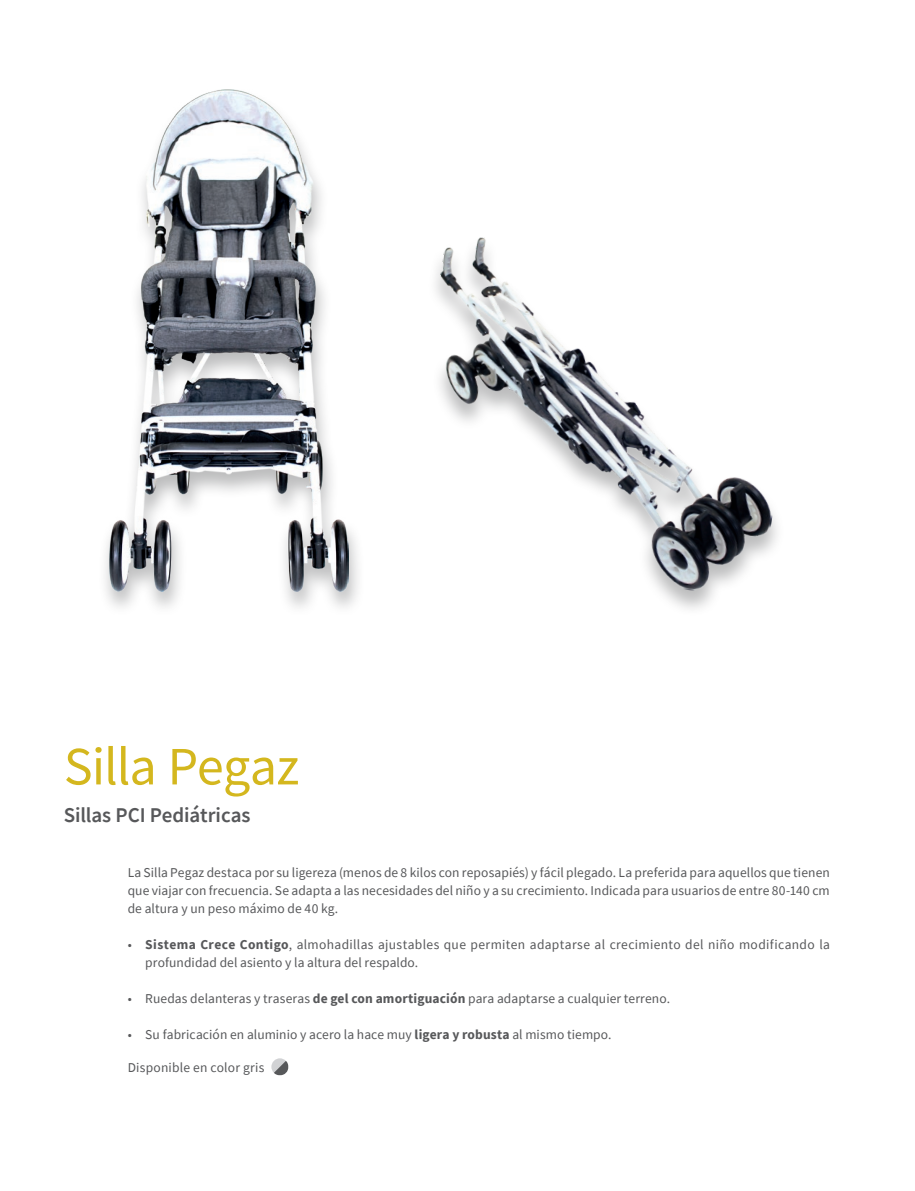
<style>
.page{position:relative;width:915px;height:1191px;background:#fff}
.page>*{position:absolute;margin:0;border:0;box-sizing:border-box;transform-origin:0 0}
.t1{font:54px "Source Sans Pro";letter-spacing:-.015em;color:#d4b71e}
.t2{font:600 21px "Source Sans Pro";letter-spacing:-.005em;color:#57585a}
.t3{font:13.5px/18px "Source Sans Pro";letter-spacing:.01em;color:#57585a;text-align:justify}
.s1{font-weight:700}
</style>
<div class="page">
<div style="left:98px;top:88px;width:267px;height:529px;background:#57585a;opacity:.4"></div>
<img style="left:110px;top:90px;width:239px;height:501px">
<img style="left:435px;top:237px;width:342px;height:364px">
<svg style="left:271px;top:1058px;width:17px;height:17px"></svg>
<h1 class="t1" style="left:64px;top:732px;width:237px">Silla Pegaz</h1>
<h2 class="t2" style="left:64px;top:801px;width:188px">Sillas PCI Pediátricas</h2>
<p class="t3" style="left:128px;top:864px;width:703px">La Silla Pegaz destaca por su ligereza (menos de 8 kilos con reposapiés) y fácil plegado. La preferida para aquellos que tienen que viajar con frecuencia. Se adapta a las necesidades del niño y a su crecimiento. Indicada para usuarios de entre 80-140 cm de altura y un peso máximo de 40 kg.</p>
<p class="t3" style="left:145px;top:936px;width:686px;text-indent:-18px">• <span class="s1">Sistema Crece Contigo</span>, almohadillas ajustables que permiten adaptarse al crecimiento del niño modificando la profundidad del asiento y la altura del respaldo.</p>
<p class="t3" style="left:128px;top:990px;width:543px">• Ruedas delanteras y traseras <span class="s1">de gel con amortiguación</span> para adaptarse a cualquier terreno.</p>
<p class="t3" style="left:128px;top:1026px;width:485px">• Su fabricación en aluminio y acero la hace muy <span class="s1">ligera y robusta</span> al mismo tiempo.</p>
<p class="t3" style="left:128px;top:1058px;width:138px">Disponible en color gris</p>
</div>
